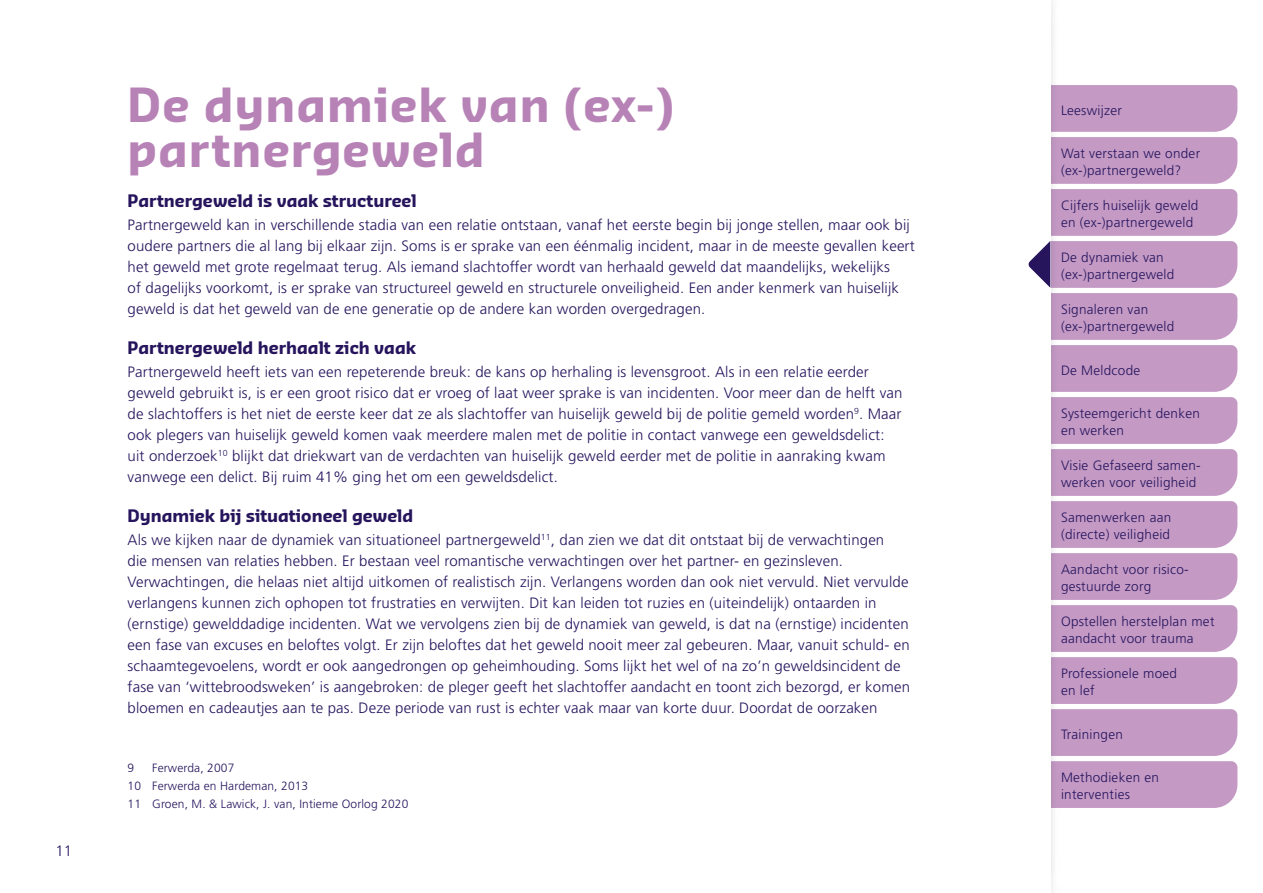
<style>
.page{position:relative;width:1263px;height:893px;background:#fff}
.page>*{position:absolute;margin:0;border:0;box-sizing:border-box;transform-origin:0 0}
.t1{font:700 45px/45px "Sansa Pro";letter-spacing:.025em;color:#b782b6}
.t2{font:700 16.5px "Sansa Pro";color:#26155d}
.t3{font:300 15px/21px "Frutiger LT Pro";letter-spacing:.01em;color:#26155d}
.t4{font:300 13.5px/17.2px "Frutiger LT Pro";letter-spacing:.02em;color:#26155d}
.t5{font:300 12px/18px "Frutiger LT Pro";letter-spacing:.01em;color:#26155d}
</style>
<div class="page">
<svg style="left:1028px;top:85px;width:209px;height:723px"></svg>
<p class="t3" style="left:55px;top:840px;width:18px">11</p>
<h1 class="t1" style="left:128px;top:82px;width:548px">De dynamiek van (ex-) partnergeweld</h1>
<p class="t2" style="left:128px;top:190px;width:291px">Partnergeweld is vaak structureel</p>
<p class="t3" style="left:128px;top:214px;width:789px">Partnergeweld kan in verschillende stadia van een relatie ontstaan, vanaf het eerste begin bij jonge stellen, maar ook bij oudere partners die al lang bij elkaar zijn. Soms is er sprake van een éénmalig incident, maar in de meeste gevallen keert het geweld met grote regelmaat terug. Als iemand slachtoffer wordt van herhaald geweld dat maandelijks, wekelijks<br>of dagelijks voorkomt, is er sprake van structureel geweld en structurele onveiligheid. Een ander kenmerk van huiselijk geweld is dat het geweld van de ene generatie op de andere kan worden overgedragen.</p>
<p class="t2" style="left:128px;top:337px;width:290px">Partnergeweld herhaalt zich vaak</p>
<p class="t3" style="left:128px;top:361px;width:776px">Partnergeweld heeft iets van een repeterende breuk: de kans op herhaling is levensgroot. Als in een relatie eerder geweld gebruikt is, is er een groot risico dat er vroeg of laat weer sprake is van incidenten. Voor meer dan de helft van de slachtoffers is het niet de eerste keer dat ze als slachtoffer van huiselijk geweld bij de politie gemeld worden<sup>9</sup>. Maar ook plegers van huiselijk geweld komen vaak meerdere malen met de politie in contact vanwege een geweldsdelict: uit onderzoek<sup>10</sup> blijkt dat driekwart van de verdachten van huiselijk geweld eerder met de politie in aanraking kwam vanwege een delict. Bij ruim 41% ging het om een geweldsdelict.</p>
<p class="t2" style="left:128px;top:505px;width:287px">Dynamiek bij situationeel geweld</p>
<p class="t3" style="left:128px;top:529px;width:784px">Als we kijken naar de dynamiek van situationeel partnergeweld<sup>11</sup>, dan zien we dat dit ontstaat bij de verwachtingen<br>die mensen van relaties hebben. Er bestaan veel romantische verwachtingen over het partner- en gezinsleven.<br>Verwachtingen, die helaas niet altijd uitkomen of realistisch zijn. Verlangens worden dan ook niet vervuld. Niet vervulde verlangens kunnen zich ophopen tot frustraties en verwijten. Dit kan leiden tot ruzies en (uiteindelijk) ontaarden in (ernstige) gewelddadige incidenten. Wat we vervolgens zien bij de dynamiek van geweld, is dat na (ernstige) incidenten een fase van excuses en beloftes volgt. Er zijn beloftes dat het geweld nooit meer zal gebeuren. Maar, vanuit schuld- en schaamtegevoelens, wordt er ook aangedrongen op geheimhouding. Soms lijkt het wel of na zo’n geweldsincident de fase van ‘wittebroodsweken’ is aangebroken: de pleger geeft het slachtoffer aandacht en toont zich bezorgd, er komen bloemen en cadeautjes aan te pas. Deze periode van rust is echter vaak maar van korte duur. Doordat de oorzaken</p>
<p class="t5" style="left:128px;top:759px;width:282px;text-indent:25px">Ferwerda, 2007<br>10 Ferwerda en Hardeman, 2013<br>11 Groen, M. &amp; Lawick, J. van, Intieme Oorlog 2020</p>
<p class="t5" style="left:128px;top:759px;width:8px">9</p>
<p class="t4" style="left:1061px;top:101px;width:62px">Leeswijzer</p>
<p class="t4" style="left:1061px;top:145px;width:141px">Wat verstaan we onder (ex-)partnergeweld?</p>
<p class="t4" style="left:1061px;top:197px;width:139px">Cijfers huiselijk geweld en (ex-)partnergeweld</p>
<p class="t4" style="left:1061px;top:249px;width:115px">De dynamiek van (ex-)partnergeweld</p>
<p class="t4" style="left:1061px;top:301px;width:115px">Signaleren van (ex-)partnergeweld</p>
<p class="t4" style="left:1061px;top:361px;width:81px">De Meldcode</p>
<p class="t4" style="left:1061px;top:405px;width:140px">Systeemgericht denken en werken</p>
<p class="t4" style="left:1061px;top:457px;width:141px">Visie Gefaseerd samen&shy;werken voor veiligheid</p>
<p class="t4" style="left:1061px;top:509px;width:112px">Samenwerken aan (directe) veiligheid</p>
<p class="t4" style="left:1061px;top:561px;width:129px">Aandacht voor risico&shy;gestuurde zorg</p>
<p class="t4" style="left:1061px;top:613px;width:155px">Opstellen herstelplan met aandacht voor trauma</p>
<p class="t4" style="left:1061px;top:665px;width:118px">Professionele moed en lef</p>
<p class="t4" style="left:1061px;top:725px;width:63px">Trainingen</p>
<p class="t4" style="left:1061px;top:769px;width:100px">Methodieken en interventies</p>
</div>
